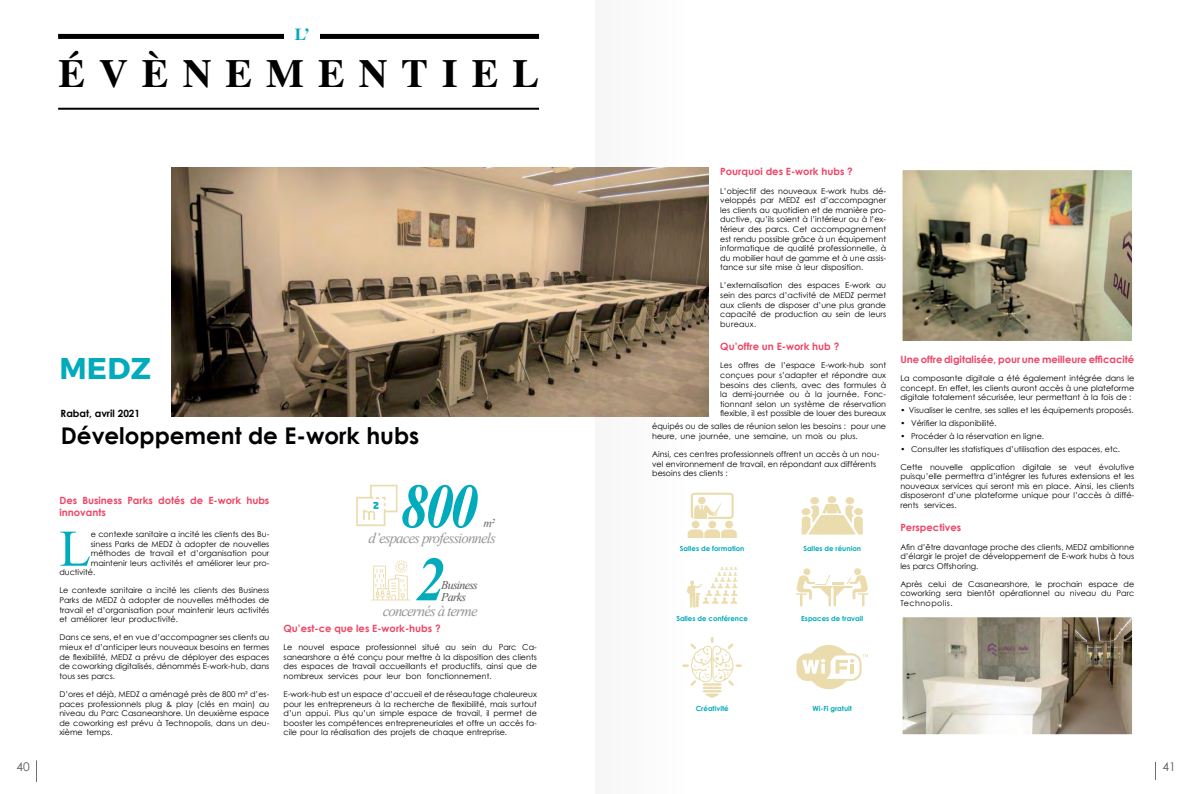
<style>
.page{position:relative;width:1191px;height:794px;background:#fff}
.page>*{position:absolute;margin:0;border:0;box-sizing:border-box;transform-origin:0 0}
.t1{font:italic 700 62.7px "Times New Roman";color:#00abbb;scale:.9 1}
.t2{font:51.5px "Times New Roman";color:#00abbb}
.t3{font:700 40px "Times";letter-spacing:.35em;color:#000}
.t4{font:30px "Trueno Bd";color:#00abbb}
.t5{font:700 23px "Century Gothic";color:#000}
.t6{font:700 17px "Times";color:#00abbb}
.t7{font:italic 14.9px "Times New Roman";letter-spacing:-.06em;color:#95979a}
.t8{font:12px "Century Gothic";color:#58595b}
.t9{font:italic 11.9px/11.9px "Times New Roman";letter-spacing:-.06em;color:#58595b}
.t10{font:italic 11.9px "Times New Roman";color:#6d6e71}
.t11{font:700 10px/12px "Century Gothic";color:#ee4566}
.t12{font:700 10px "Century Gothic";color:#000}
.t13{font:8px/9.6px "Century Gothic";color:#000;text-align:justify}
.t14{font:700 7px "Century Gothic";color:#00abbb}
</style>
<div class="page">
<svg style="left:1155px;top:762px;width:1px;height:18px"></svg>
<svg style="left:36px;top:760px;width:1px;height:22px"></svg>
<img style="left:171px;top:167px;width:424px;height:249px">
<hr style="left:58px;top:108px;width:481px;height:2px;background:#000">
<div style="left:58px;top:34px;width:481px;height:5px;background:#000"></div>
<div style="left:284px;top:27px;width:35px;height:18px;background:#fff"></div>
<svg style="left:356px;top:485px;width:41px;height:41px"></svg>
<svg style="left:371px;top:560px;width:39px;height:40px"></svg>
<img style="left:903px;top:171px;width:228px;height:169px">
<div style="left:900px;top:168px;width:234px;height:175px;border:2px solid #fff"></div>
<img style="left:903px;top:618px;width:228px;height:115px">
<div style="left:900px;top:615px;width:234px;height:121px;border:2px solid #fff"></div>
<svg style="left:801px;top:496px;width:62px;height:38px"></svg>
<div style="left:803px;top:568px;width:7px;height:7px;background:#ebdcae;border-radius:50%"></div>
<div style="left:854px;top:568px;width:7px;height:7px;background:#ebdcae;border-radius:50%"></div>
<svg style="left:796px;top:575px;width:72px;height:31px"></svg>
<svg style="left:796px;top:645px;width:72px;height:44px"></svg>
<svg style="left:595px;top:167px;width:148px;height:531px"></svg>
<h3 class="t6" style="left:295px;top:18px;width:17px">L’</h3>
<h3 class="t3" style="left:58px;top:36px;width:467px">ÉVÈNEMENTIEL</h3>
<h3 class="t4" style="left:59px;top:350px;width:24px">MED</h3>
<h3 class="t4" style="left:131px;top:350px;width:22px">Z</h3>
<p class="t12" style="left:61px;top:406px;width:81px">Rabat, avril 2021</p>
<h3 class="t5" style="left:61px;top:421px;width:360px">Développement de E-work hubs</h3>
<p class="t11" style="left:59px;top:494px;width:211px">Des Business Parks dotés de E-work hubs innovants</p>
<h2 class="t2" style="left:59px;top:514px;width:33px">L</h2>
<p class="t13" style="left:91px;top:529px;width:180px">e contexte sanitaire a incité les clients des Bu-</p>
<p class="t13" style="left:91px;top:539px;width:180px">siness Parks de MEDZ à adopter de nouvelles</p>
<p class="t13" style="left:91px;top:548px;width:180px">méthodes de travail et d’organisation pour</p>
<p class="t13" style="left:91px;top:558px;width:180px">maintenir leurs activités et améliorer leur pro-</p>
<p class="t13" style="left:59px;top:567px;width:37px">ductivité.</p>
<p class="t13" style="left:59px;top:585px;width:211px">Le contexte sanitaire a incité les clients des Business Parks de MEDZ à adopter de nouvelles méthodes de travail et d’organisation pour maintenir leurs activités et améliorer leur productivité.</p>
<p class="t13" style="left:59px;top:632px;width:211px">Dans ce sens, et en vue d’accompagner ses clients au mieux et d’anticiper leurs nouveaux besoins en termes de flexibilité, MEDZ a prévu de déployer des espaces de coworking digitalisés, dénommés E-work-hub, dans tous ses parcs.</p>
<p class="t13" style="left:59px;top:689px;width:211px">D’ores et déjà, MEDZ a aménagé près de 800 m² d’es&shy;paces professionnels plug &amp; play (clés en main) au niveau du Parc Casanearshore. Un deuxième espace de coworking est prévu à Technopolis, dans un deu&shy;xième temps.</p>
<h1 class="t1" style="left:400px;top:462px;width:88px">800</h1>
<h3 class="t10" style="left:483px;top:515px;width:13px">m²</h3>
<h3 class="t7" style="left:368px;top:527px;width:129px">d’espaces professionnels</h3>
<h1 class="t1" style="left:416px;top:535px;width:33px">2</h1>
<h3 class="t9" style="left:441px;top:578px;width:38px">Business<br>Parks</h3>
<h3 class="t7" style="left:383px;top:600px;width:96px">concernés à terme</h3>
<p class="t11" style="left:283px;top:622px;width:158px">Qu’est-ce que les E-work-hubs ?</p>
<p class="t13" style="left:283px;top:642px;width:255px">Le nouvel espace professionnel situé au sein du Parc Ca&shy;sanearshore a été conçu pour mettre à la disposition des clients des espaces de travail accueillants et productifs, ainsi que de nombreux services pour leur bon fonctionnement.</p>
<p class="t13" style="left:283px;top:689px;width:255px">E-work-hub est un espace d’accueil et de réseautage chaleureux pour les entrepreneurs à la recherche de flexibilité, mais surtout d’un appui. Plus qu’un simple espace de travail, il permet de booster les compétences entrepreneuriales et offre un accès fa&shy;cile pour la réalisation des projets de chaque entreprise.</p>
<p class="t11" style="left:720px;top:165px;width:134px">Pourquoi des E-work hubs ?</p>
<p class="t13" style="left:720px;top:186px;width:167px">L’objectif des nouveaux E-work hubs dé&shy;veloppés par MEDZ est d’accompagner les clients au quotidien et de manière pro&shy;ductive, qu’ils soient à l’intérieur ou à l’ex&shy;térieur des parcs. Cet accompagnement est rendu possible grâce à un équipement informatique de qualité professionnelle, à du mobilier haut de gamme et à une assis&shy;tance sur site mise à leur disposition.</p>
<p class="t13" style="left:720px;top:281px;width:167px">L’externalisation des espaces E-work au sein des parcs d’activité de MEDZ permet aux clients de disposer d’une plus grande capacité de production au sein de leurs bureaux.</p>
<p class="t11" style="left:720px;top:340px;width:121px">Qu’offre un E-work hub ?</p>
<p class="t13" style="left:720px;top:360px;width:167px">Les offres de l’espace E-work-hub sont conçues pour s’adapter et répondre aux besoins des clients, avec des formules à la demi-journée ou à la journée. Fonc&shy;tionnant selon un système de réservation flexible, il est possible de louer des bureaux</p>
<p class="t13" style="left:652px;top:421px;width:235px">équipés ou de salles de réunion selon les besoins : pour une heure, une journée, une semaine, un mois ou plus.</p>
<p class="t13" style="left:652px;top:449px;width:229px;text-align:left">Ainsi, ces centres professionnels offrent un accès à un nou&shy;vel environnement de travail, en répondant aux différents besoins des clients :</p>
<p class="t14" style="left:680px;top:544px;width:66px">Salles de formation</p>
<p class="t14" style="left:803px;top:544px;width:59px">Salles de réunion</p>
<p class="t14" style="left:676px;top:614px;width:73px">Salles de conférence</p>
<p class="t14" style="left:801px;top:614px;width:63px">Espaces de travail</p>
<p class="t11" style="left:900px;top:353px;width:235px">Une offre digitalisée, pour une meilleure efficacité</p>
<p class="t13" style="left:900px;top:373px;width:235px">La composante digitale a été également intégrée dans le concept. En effet, les clients auront accès à une plateforme digitale totalement sécurisée, leur permettant à la fois de :</p>
<p class="t13" style="left:900px;top:405px;width:235px">• Visualiser le centre, ses salles et les équipements proposés.</p>
<p class="t13" style="left:900px;top:418px;width:98px">• Vérifier la disponibilité.</p>
<p class="t13" style="left:900px;top:431px;width:145px">• Procéder à la réservation en ligne.</p>
<p class="t13" style="left:900px;top:444px;width:221px">• Consulter les statistiques d’utilisation des espaces, etc.</p>
<p class="t13" style="left:900px;top:462px;width:235px">Cette nouvelle application digitale se veut évolutive puisqu’elle permettra d’intégrer les futures extensions et les nouveaux services qui seront mis en place. Ainsi, les clients disposeront d’une plateforme unique pour l’accès à diffé&shy;rents services.</p>
<p class="t11" style="left:900px;top:521px;width:62px">Perspectives</p>
<p class="t13" style="left:900px;top:542px;width:235px">Afin d’être davantage proche des clients, MEDZ ambitionne d’élargir le projet de développement de E-work hubs à tous les parcs Offshoring.</p>
<p class="t13" style="left:900px;top:579px;width:235px">Après celui de Casanearshore, le prochain espace de coworking sera bientôt opérationnel au niveau du Parc Technopolis.</p>
<p class="t14" style="left:696px;top:704px;width:34px">Créativité</p>
<p class="t14" style="left:812px;top:704px;width:41px">Wi-Fi gratuit</p>
<h3 class="t8" style="left:16px;top:759px;width:15px">40</h3>
<h3 class="t8" style="left:1162px;top:759px;width:15px">41</h3>
</div>
